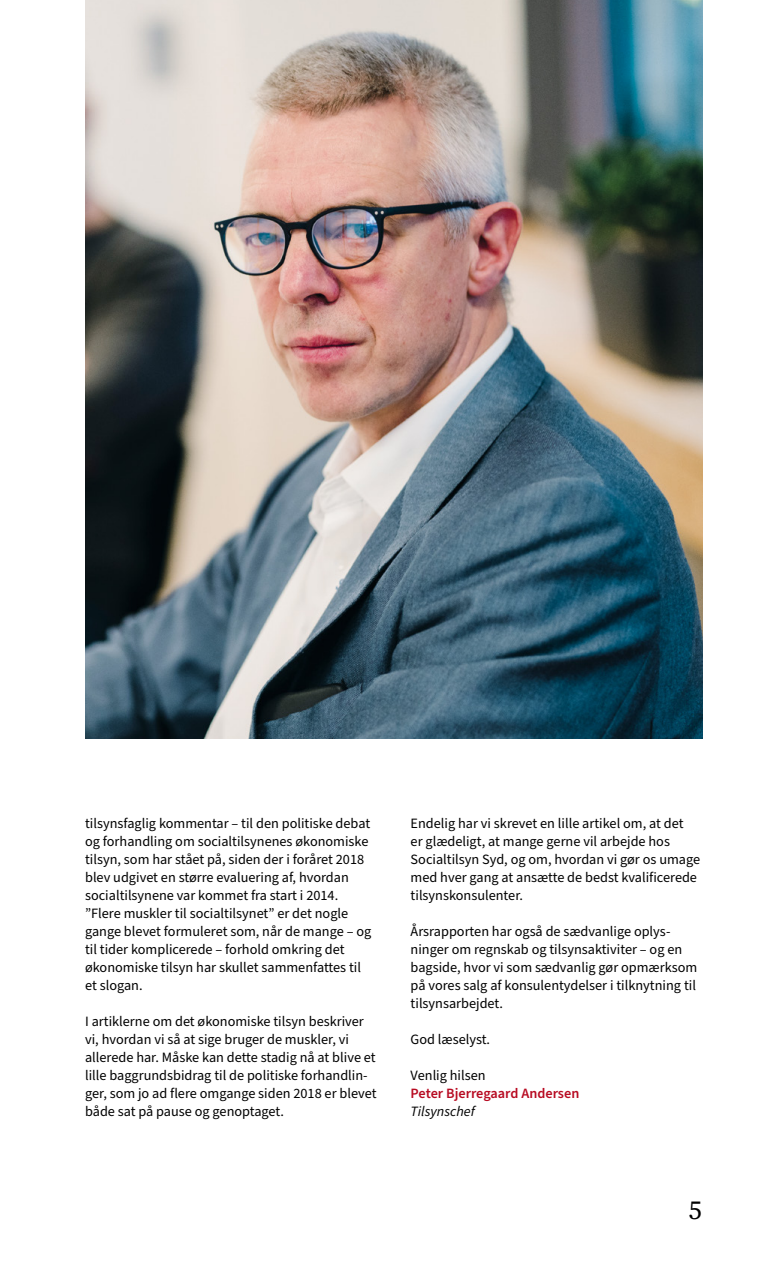
<style>
.page{position:relative;width:766px;height:1263px;background:#fff}
.page>*{position:absolute;margin:0;border:0;box-sizing:border-box;transform-origin:0 0}
.t1{font:27px "Source Serif Pro";color:#000}
.t2{font:14.25px/18px "Source Sans Pro";color:#000}
.t3{font:600 14.25px "Source Sans Pro";color:#b80c23}
.t4{font:italic 14.25px "Source Sans Pro";color:#000}
</style>
<div class="page">
<img style="left:85px;top:0;width:617px;height:738px">
<p class="t2" style="left:85px;top:815px;width:287px">tilsynsfaglig kommentar – til den politiske debat og forhandling om socialtilsynenes økonomiske tilsyn, som har stået på, siden der i foråret 2018 blev udgivet en større evaluering af, hvordan socialtilsynene var kommet fra start i 2014. ”Flere muskler til socialtilsynet” er det nogle gange blevet formuleret som, når de mange – og til tider komplicerede – forhold omkring det økonomiske tilsyn har skullet sammenfattes til et slogan.</p>
<p class="t2" style="left:85px;top:1013px;width:293px">I artiklerne om det økonomiske tilsyn beskriver vi, hvordan vi så at sige bruger de muskler, vi allerede har. Måske kan dette stadig nå at blive et lille baggrundsbidrag til de politiske forhandlin&shy;ger, som jo ad flere omgange siden 2018 er blevet både sat på pause og genoptaget.</p>
<p class="t2" style="left:410px;top:815px;width:291px">Endelig har vi skrevet en lille artikel om, at det<br>er glædeligt, at mange gerne vil arbejde hos Socialtilsyn Syd, og om, hvordan vi gør os umage med hver gang at ansætte de bedst kvalificerede tilsynskonsulenter .</p>
<p class="t2" style="left:410px;top:923px;width:288px">Årsrapporten har også de sædvanlige oplys&shy;ninger om regnskab og tilsynsaktiviter – og en bagside, hvor vi som sædvanlig gør opmærksom på vores salg af konsulentydelser i tilknytning til tilsynsarbejdet .</p>
<p class="t2" style="left:410px;top:1031px;width:81px">God læselyst .</p>
<p class="t2" style="left:410px;top:1067px;width:76px">Venlig hilsen</p>
<p class="t3" style="left:410px;top:1084px;width:170px">Peter Bjerregaard Andersen</p>
<p class="t4" style="left:410px;top:1102px;width:65px">Tilsynschef</p>
<h1 class="t1" style="left:688px;top:1191px;width:15px">5</h1>
</div>
